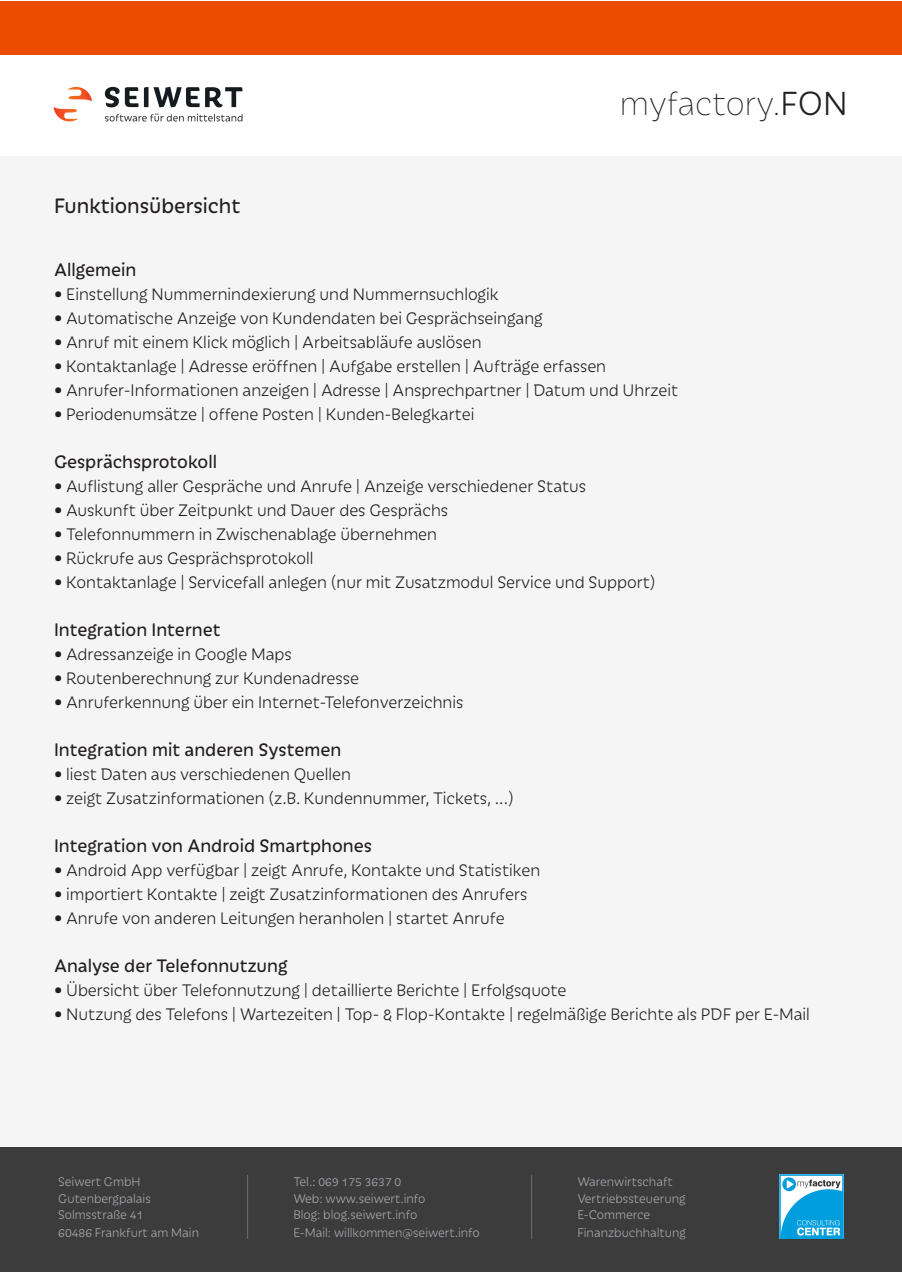
<style>
.page{position:relative;width:902px;height:1272px;background:#fff}
.page>*{position:absolute;margin:0;border:0;box-sizing:border-box;transform-origin:0 0}
.t1{font:100 36px "Iskra";color:#231f20}
.text{font:22.5px "Iskra";color:#231f20}
.text-2{font:19.5px "Iskra";color:#231f20}
.text-3{font:300 18px "Iskra";color:#231f20}
.t2{font:300 13.5px "Iskra";color:#a8a9ad}
.s1{font-weight:300}
.s2{font-weight:100}
</style>
<div class="page">
<div style="left:0;top:156px;width:901px;height:991px;background:#f5f5f6"></div>
<div style="left:0;top:1147px;width:901px;height:124px;background:#3c3c3d"></div>
<div style="left:0;top:2px;width:901px;height:53px;background:#ec4c00"></div>
<hr style="left:247px;top:1174px;width:1px;height:64px;background:#6c6d70">
<hr style="left:531px;top:1174px;width:1px;height:64px;background:#6c6d70">
<img style="left:779px;top:1174px;width:64px;height:64px">
<svg style="left:67px;top:87px;width:25px;height:14px"></svg>
<svg style="left:54px;top:107px;width:24px;height:14px"></svg>
<svg style="left:105px;top:87px;width:33px;height:20px"></svg>
<svg style="left:144px;top:87px;width:98px;height:20px"></svg>
<svg style="left:105px;top:113px;width:137px;height:8px"></svg>
<p class="text" style="left:54px;top:190px;width:188px">Funktionsübersicht</p>
<p class="t1" style="left:620px;top:81px;width:229px">myfactory.<span class="s1">FON</span></p>
<p class="text-2" style="left:54px;top:256px;width:84px">Allgemein</p>
<p class="text-3" style="left:54px;top:282px;width:446px">• Einstellung Nummernindexierung und Nummernsuchlogik</p>
<p class="text-3" style="left:54px;top:306px;width:490px">• Automatische Anzeige von Kundendaten bei Gesprächseingang</p>
<p class="text-3" style="left:54px;top:330px;width:429px">• Anruf mit einem Klick möglich | Arbeitsabläufe auslösen</p>
<p class="text-3" style="left:54px;top:354px;width:553px">• Kontaktanlage | Adresse eröffnen | Aufgabe erstellen | Aufträge erfassen</p>
<p class="text-3" style="left:54px;top:378px;width:625px">• Anrufer-Informationen anzeigen | Adresse | Ansprechpartner | Datum und Uhrzeit</p>
<p class="text-3" style="left:54px;top:402px;width:422px">• Periodenumsätze | offene Posten | Kunden-Belegkartei</p>
<p class="text-2" style="left:54px;top:448px;width:165px">Gesprächsprotokoll</p>
<p class="text-3" style="left:54px;top:474px;width:533px">• Auflistung aller Gespräche und Anrufe | Anzeige verschiedener Status</p>
<p class="text-3" style="left:54px;top:498px;width:395px">• Auskunft über Zeitpunkt und Dauer des Gesprächs</p>
<p class="text-3" style="left:54px;top:522px;width:384px">• Telefonnummern in Zwischenablage übernehmen</p>
<p class="text-3" style="left:54px;top:546px;width:261px">• Rückrufe aus Gesprächsprotokoll</p>
<p class="text-3" style="left:54px;top:570px;width:603px">• Kontaktanlage | Servicefall anlegen (nur mit Zusatzmodul Service und Support)</p>
<p class="text-2" style="left:54px;top:616px;width:168px">Integration Internet</p>
<p class="text-3" style="left:54px;top:642px;width:239px">• Adressanzeige in Google Maps</p>
<p class="text-3" style="left:54px;top:666px;width:306px">• Routenberechnung zur Kundenadresse</p>
<p class="text-3" style="left:54px;top:690px;width:411px">• Anruferkennung über ein Internet-Telefonverzeichnis</p>
<p class="text-2" style="left:54px;top:736px;width:289px">Integration mit anderen Systemen</p>
<p class="text-3" style="left:54px;top:762px;width:298px">• liest Daten aus verschiedenen Quellen</p>
<p class="text-3" style="left:54px;top:786px;width:461px">• zeigt Zusatzinformationen (z.B. Kundennummer, Tickets, ...)</p>
<p class="text-2" style="left:54px;top:832px;width:319px">Integration von Android Smartphones</p>
<p class="text-3" style="left:54px;top:858px;width:487px"><span class="s2">•</span> Android App verfügbar | zeigt Anrufe, Kontakte und Statistiken</p>
<p class="text-3" style="left:54px;top:882px;width:475px">• importiert Kontakte | zeigt Zusatzinformationen des Anrufers</p>
<p class="text-3" style="left:54px;top:906px;width:452px">• Anrufe von anderen Leitungen heranholen | startet Anrufe</p>
<p class="text-2" style="left:54px;top:952px;width:235px">Analyse der Telefonnutzung</p>
<p class="text-3" style="left:54px;top:978px;width:514px">• Übersicht über Telefonnutzung | detaillierte Berichte | Erfolgsquote</p>
<p class="text-3" style="left:54px;top:1002px;width:757px">• Nutzung des Telefons | Wartezeiten | Top- &amp; Flop-Kontakte | regelmäßige Berichte als PDF per E-Mail</p>
<p class="t2" style="left:58px;top:1172px;width:84px">Seiwert GmbH</p>
<p class="t2" style="left:293px;top:1172px;width:109px">Tel.: 069 175 3637 0</p>
<p class="t2" style="left:577px;top:1172px;width:97px">Warenwirtschaft</p>
<p class="t2" style="left:58px;top:1189px;width:94px">Gutenbergpalais</p>
<p class="t2" style="left:293px;top:1189px;width:134px">Web: www.seiwert.info</p>
<p class="t2" style="left:577px;top:1189px;width:110px">Vertriebssteuerung</p>
<p class="t2" style="left:58px;top:1205px;width:86px">Solmsstraße 41</p>
<p class="t2" style="left:293px;top:1205px;width:125px">Blog: blog.seiwert.info</p>
<p class="t2" style="left:577px;top:1205px;width:74px">E-Commerce</p>
<p class="t2" style="left:58px;top:1223px;width:142px">60486 Frankfurt am Main</p>
<p class="t2" style="left:293px;top:1223px;width:188px">E-Mail: willkommen@seiwert.info</p>
<p class="t2" style="left:577px;top:1223px;width:110px">Finanzbuchhaltung</p>
</div>
